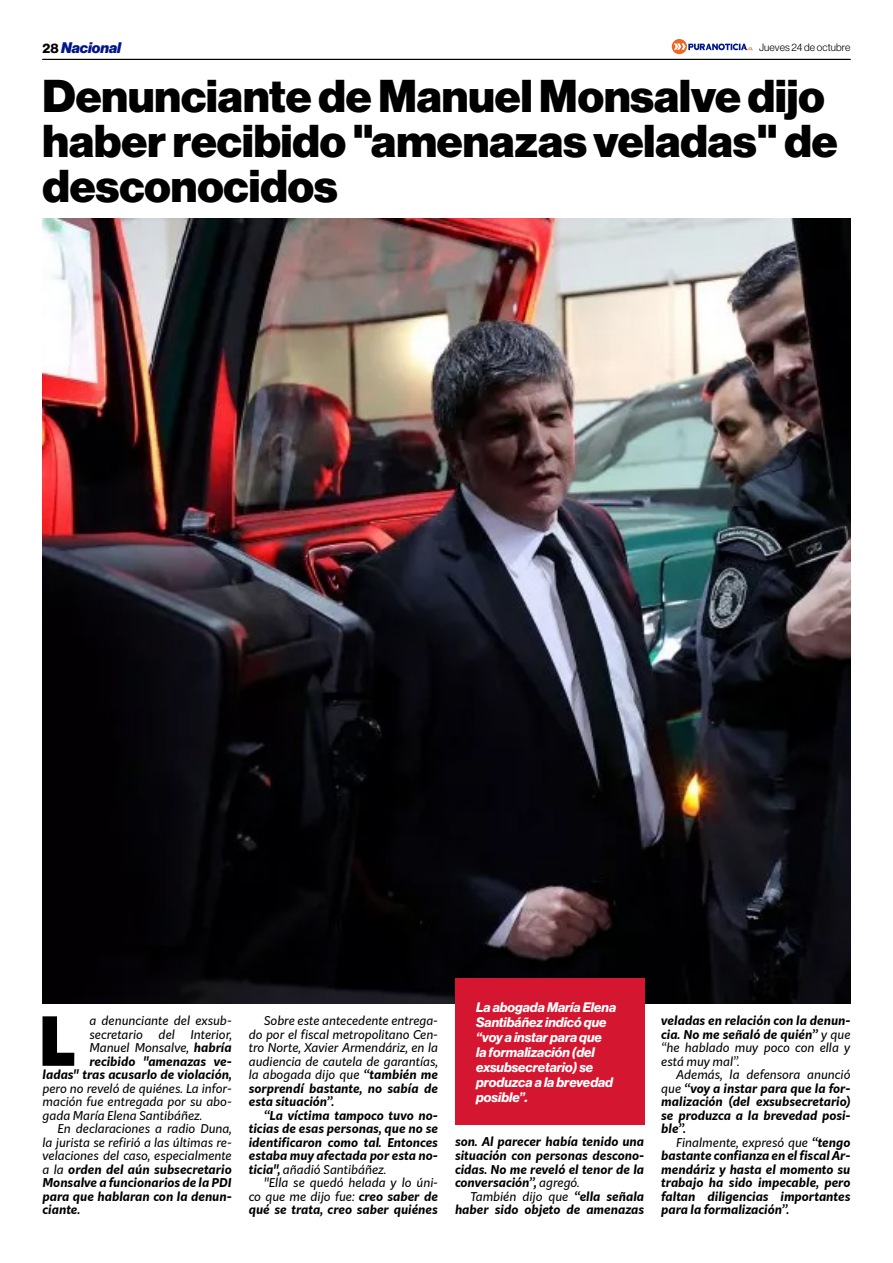
<style>
.page{position:relative;width:893px;height:1263px;background:#fff}
.page>*{position:absolute;margin:0;border:0;box-sizing:border-box;transform-origin:0 0}
.t1{font:900 66.3px "Kit Sans";color:#000}
.t2{font:45px/45px "N Haas Grotesk DS Pro 95 Blk";color:#000}
.t3{font:15px "N Haas Grotesk DS Pro 96 Blk It";color:#00178a}
.t4{font:13.5px/15px "N Haas Grotesk DS Pro 76 Bd It";color:#fff}
.t5{font:italic 700 12px/13.5px "Kit Sans";color:#000;text-align:justify}
.t6{font:italic 12px/13.5px "Kit Sans";color:#000;text-align:justify}
.t7{font:10.5px "N Haas Grotesk DS Pro 45 Lt";letter-spacing:.015em;color:#000}
.s1{font-family:"N Haas Grotesk DS Pro 75 Bd";font-size:13.5px;color:#000}
.s2{font-weight:400}
.s3{font-weight:700}
</style>
<div class="page">
<hr style="left:43px;top:59px;width:807px;height:1px;background:#000">
<svg style="left:672px;top:39px;width:81px;height:15px"></svg>
<img style="left:43px;top:218px;width:807px;height:785px">
<div style="left:455px;top:978px;width:189px;height:147px;background:#d41630"></div>
<p class="t3" style="left:43px;top:39px;width:80px"><span class="s1">28</span> Nacional</p>
<p class="t7" style="left:759px;top:41px;width:93px">Jueves 24 de octubre</p>
<h2 class="t2" style="left:43px;top:74px;width:797px">Denunciante de Manuel Monsalve dijo haber recibido "amenazas veladas" de desconocidos</h2>
<h1 class="t1" style="left:39px;top:981px;width:39px">L</h1>
<p class="t6" style="left:89px;top:1013px;width:144px">a denunciante del exsub&shy;secretario</p>
<p class="t6" style="left:159px;top:1027px;width:18px">del</p>
<p class="t5" style="left:43px;top:1026px;width:191px;text-align:right"><span class="s2">Interior,<br>Manuel Monsalve,</span> habría recibido "amenazas ve-<br>ladas" tras acusarlo de violación,</p>
<p class="t6" style="left:43px;top:1081px;width:191px">pero no reveló de quiénes. La infor&shy;mación fue entregada por su abo&shy;gada María Elena Santibáñez.</p>
<p class="t6" style="left:43px;top:1121px;width:191px;text-indent:15px">En declaraciones a radio Duna, la jurista se refirió a las últimas re&shy;velaciones del caso, especialmente a la <span class="s3">orden del aún subsecretario Monsalve a funcionarios de la PDI para que hablaran con la denun&shy;ciante.</span></p>
<p class="t6" style="left:249px;top:1013px;width:191px;text-indent:15px">Sobre este antecedente entrega&shy;do por el fiscal metropolitano Cen&shy;tro Norte, Xavier Armendáriz, en la audiencia de cautela de garantías, la abogada dijo que <span class="s3">“también me sorprendí bastante, no sabía de esta situación”.</span></p>
<p class="t5" style="left:249px;top:1107px;width:191px;text-indent:15px">“La víctima tampoco tuvo no&shy;ticias de esas personas, que no se identificaron como tal. Entonces estaba muy afectada por esta no&shy;ticia", <span class="s2">añadió Santibáñez.</span></p>
<p class="t6" style="left:249px;top:1175px;width:191px;text-indent:15px">"Ella se quedó helada y lo úni&shy;co que me dijo fue: <span class="s3">creo saber de qué se trata, creo saber quiénes</span></p>
<p class="t4" style="left:476px;top:999px;width:142px">La abogada María Elena<br>Santibáñez indicó que “voy a instar para que<br>la formalización (del exsubsecretario) se produzca a la brevedad posible”.</p>
<p class="t5" style="left:455px;top:1134px;width:191px">son. Al parecer había tenido una situación con personas descono&shy;cidas. No me reveló el tenor de la conversación”, <span class="s2">agregó.</span></p>
<p class="t5" style="left:455px;top:1188px;width:191px;text-align:right"><span class="s2">También dijo que</span> “ella señala haber sido objeto de amenazas</p>
<p class="t5" style="left:661px;top:1013px;width:191px">veladas en relación con la denun&shy;cia. No me señaló de quién” <span class="s2">y que “he hablado muy poco con ella y está muy mal”.</span></p>
<p class="t5" style="left:661px;top:1067px;width:191px;text-indent:15px"><span class="s2">Además, la defensora anunció que</span> “voy a instar para que la for&shy;malización (del exsubsecretario) se produzca a la brevedad posi&shy;ble”.</p>
<p class="t5" style="left:661px;top:1134px;width:191px;text-indent:15px"><span class="s2">Finalmente, expresó que</span> “tengo bastante confianza en el fiscal Ar&shy;mendáriz y hasta el momento su trabajo ha sido impecable, pero faltan diligencias importantes para la formalización”.</p>
</div>
